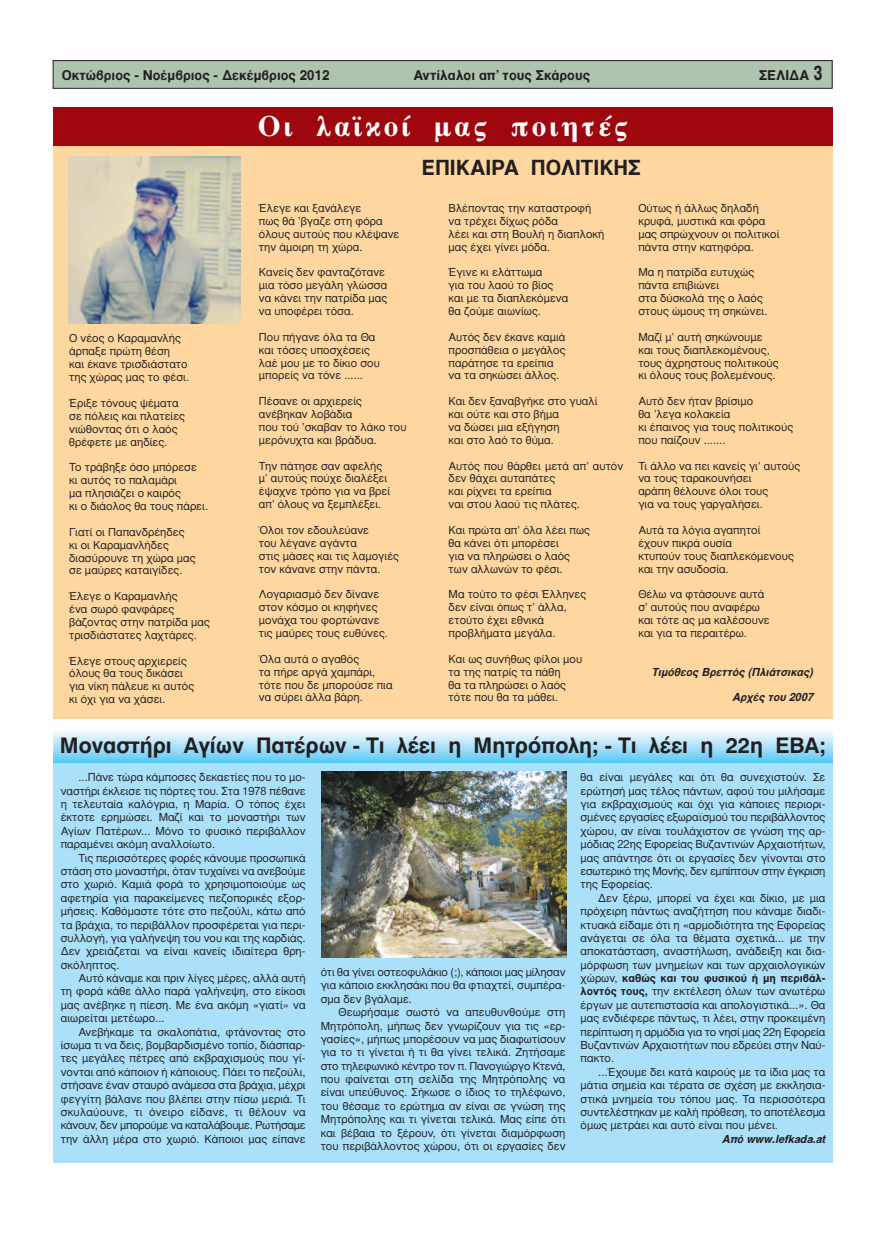
<style>
.page{position:relative;width:886px;height:1241px;background:#fff}
.page>*{position:absolute;margin:0;border:0;box-sizing:border-box;transform-origin:0 0}
.t1{font:30px "UB Times Bold";letter-spacing:.1em;color:#fff}
.t2{font:21.25px "UB Helvetica Bold";color:#231f20}
.t3{font:700 21.25px "Gr Helvetica";color:#231f20}
.t4{font:700 13.75px "Gr Helvetica";color:#231f20}
.t5{font:11.25px/12.9px "Gr Helvetica";color:#231f20}
.t6{font:italic 700 11.25px "Gr Helvetica";color:#231f20}
.s1{font-size:20px}
.s2{font-weight:700}
</style>
<div class="page">
<div style="left:53px;top:61px;width:779px;height:27px;background:#afc4ae"></div>
<div style="left:53px;top:60px;width:779px;height:29px;border:1px solid #231f20"></div>
<div style="left:53px;top:758px;width:780px;height:404px;background:#aae0f9"></div>
<div style="left:53px;top:730px;width:780px;height:32px;background:linear-gradient(to bottom,#fdfcfd,#61cbf5)"></div>
<div style="left:53px;top:141px;width:780px;height:577px;background:#fed7a0"></div>
<div style="left:53px;top:108px;width:780px;height:38px;background:#9d070d"></div>
<img style="left:68px;top:156px;width:172px;height:167px">
<img style="left:321px;top:771px;width:245px;height:185px">
<p class="t4" style="left:62px;top:68px;width:269px">Οκτώβριος - Νοέμβριος - Δεκέμβριος 2012</p>
<p class="t4" style="left:413px;top:68px;width:178px">Αντίλαλοι απ’ τους Σκάρους</p>
<p class="t4" style="left:759px;top:68px;width:65px">ΣΕΛΙΔΑ <span class="s1">3</span></p>
<p class="t5" style="left:69px;top:332px;width:121px">Ο νέος ο Καραμανλής άρπαξε πρώτη θέση<br>και έκανε τρισδιάστατο της χώρας μας το φέσι.</p>
<p class="t5" style="left:69px;top:397px;width:117px">Έριξε τόνους ψέματα σε πόλεις και πλατείες νιώθοντας ότι ο λαός θρέφετε με αηδίες.</p>
<p class="t5" style="left:69px;top:461px;width:140px">Το τράβηξε όσο μπόρεσε κι αυτός το παλαμάρι<br>μα πλησιάζει ο καιρός<br>κι ο διάολος θα τους πάρει.</p>
<p class="t5" style="left:69px;top:525px;width:128px">Γιατί οι Παπανδρέηδες κι οι Καραμανλήδες διασύρουνε τη χώρα μας σε μαύρες καταιγίδες.</p>
<p class="t5" style="left:69px;top:590px;width:142px">Έλεγε ο Καραμανλής<br>ένα σωρό φανφάρες βάζοντας στην πατρίδα μας τρισδιάστατες λαχτάρες.</p>
<p class="t5" style="left:69px;top:654px;width:127px">Έλεγε στους αρχιερείς όλους θα τους δικάσει για νίκη πάλευε κι αυτός κι όχι για να χάσει.</p>
<h1 class="t1" style="left:258px;top:109px;width:372px">Οι λαϊκοί μας ποιητές</h1>
<h2 class="t3" style="left:421px;top:156px;width:221px">ΕΠΙΚΑΙΡΑ ΠΟΛΙΤΙΚΗΣ</h2>
<p class="t5" style="left:259px;top:202px;width:142px">Έλεγε και ξανάλεγε<br>πως θά ’βγαζε στη φόρα όλους αυτούς που κλέψανε την άμοιρη τη χώρα.</p>
<p class="t5" style="left:259px;top:266px;width:130px">Κανείς δεν φανταζότανε μια τόσο μεγάλη γλώσσα να κάνει την πατρίδα μας να υποφέρει τόσα.</p>
<p class="t5" style="left:259px;top:330px;width:123px">Που πήγανε όλα τα Θα και τόσες υποσχέσεις λαέ μου με το δίκιο σου μπορείς να τόνε ......</p>
<p class="t5" style="left:259px;top:395px;width:149px">Πέσανε οι αρχιερείς ανέβηκαν λοβάδια<br>που τού ’σκαβαν το λάκο του μερόνυχτα και βράδυα.</p>
<p class="t5" style="left:259px;top:459px;width:133px">Την πάτησε σαν αφελής μ’ αυτούς πούχε διαλέξει έψαχνε τρόπο για να βρεί απ’ όλους να ξεμπλέξει.</p>
<p class="t5" style="left:259px;top:524px;width:142px">Όλοι τον εδουλεύανε<br>του λέγανε αγάντα<br>στις μάσες και τις λαμογιές τον κάνανε στην πάντα.</p>
<p class="t5" style="left:259px;top:588px;width:131px">Λογαριασμό δεν δίνανε στον κόσμο οι κηφήνες μονάχα του φορτώνανε τις μαύρες τους ευθύνες.</p>
<p class="t5" style="left:259px;top:652px;width:135px">Όλα αυτά ο αγαθός<br>τα πήρε αργά χαμπάρι, τότε που δε μπορούσε πια να σύρει άλλα βάρη.</p>
<p class="t5" style="left:449px;top:202px;width:157px">Βλέποντας την καταστροφή να τρέχει δίχως ρόδα<br>λέει και στη Βουλή η διαπλοκή μας έχει γίνει μόδα.</p>
<p class="t5" style="left:449px;top:266px;width:121px">Έγινε κι ελάττωμα<br>για του λαού το βίος και με τα διαπλεκόμενα θα ζούμε αιωνίως.</p>
<p class="t5" style="left:449px;top:330px;width:118px">Αυτός δεν έκανε καμιά προσπάθεια ο μεγάλος παράτησε τα ερείπια να τα σηκώσει άλλος.</p>
<p class="t5" style="left:449px;top:395px;width:150px">Και δεν ξαναβγήκε στο γυαλί και ούτε και στο βήμα<br>να δώσει μια εξήγηση<br>και στο λαό το θύμα.</p>
<p class="t5" style="left:449px;top:459px;width:176px">Αυτός που θάρθει μετά απ’ αυτόν δεν θάχει αυταπάτες<br>και ρίχνει τα ερείπια<br>ναι στου λαού τις πλάτες.</p>
<p class="t5" style="left:449px;top:524px;width:143px">Και πρώτα απ’ όλα λέει πως θα κάνει ότι μπορέσει<br>για να πληρώσει ο λαός των αλλωνών το φέσι.</p>
<p class="t5" style="left:449px;top:588px;width:139px">Μα τούτο το φέσι Έλληνες δεν είναι όπως τ’ άλλα, ετούτο έχει εθνικά προβλήματα μεγάλα.</p>
<p class="t5" style="left:449px;top:652px;width:135px">Και ως συνήθως φίλοι μου τα της πατρίς τα πάθη<br>θα τα πληρώσει ο λαός τότε που θα τα μάθει.</p>
<p class="t5" style="left:638px;top:202px;width:143px">Ούτως ή άλλως δηλαδή κρυφά, μυστικά και φόρα μας σπρώχνουν οι πολιτικοί πάντα στην κατηφόρα.</p>
<p class="t5" style="left:638px;top:266px;width:131px">Μα η πατρίδα ευτυχώς πάντα επιβιώνει<br>στα δύσκολά της ο λαός στους ώμους τη σηκώνει.</p>
<p class="t5" style="left:638px;top:330px;width:142px">Μαζί μ’ αυτή σηκώνουμε και τους διαπλεκομένους, τους άχρηστους πολιτικούς κι όλους τους βολεμένους.</p>
<p class="t5" style="left:638px;top:395px;width:156px">Αυτό δεν ήταν βρίσιμο<br>θα ’λεγα κολακεία<br>κι έπαινος για τους πολιτικούς που παίζουν .......</p>
<p class="t5" style="left:638px;top:459px;width:163px">Τι άλλο να πει κανείς γι’ αυτούς να τους ταρακουνήσει<br>αράπη θέλουνε όλοι τους<br>για να τους γαργαλήσει.</p>
<p class="t5" style="left:638px;top:524px;width:157px">Αυτά τα λόγια αγαπητοί έχουν πικρά ουσία<br>κτυπούν τους διαπλεκόμενους και την ασυδοσία.</p>
<p class="t5" style="left:638px;top:588px;width:133px">Θέλω να φτάσουνε αυτά σ’ αυτούς που αναφέρω και τότε ας μα καλέσουνε και για τα περαιτέρω.</p>
<p class="t6" style="left:651px;top:665px;width:165px">Τιμόθεος Βρεττός (Πλιάτσικας)</p>
<p class="t6" style="left:732px;top:691px;width:85px">Αρχές του 2007</p>
<h2 class="t2" style="left:60px;top:732px;width:767px">Μοναστήρι Αγίων Πατέρων - Τι λέει η Μητρόπολη; - Τι λέει η 22η ΕΒΑ;</h2>
<p class="t5" style="left:61px;top:770px;width:246px;line-height:13.4px;text-align:justify;text-indent:18px">...Πάνε τώρα κάμποσες δεκαετίες που το μο&shy;ναστήρι έκλεισε τις πόρτες του. Στα 1978 πέθανε η τελευταία καλόγρια, η Μαρία. Ο τόπος έχει έκτοτε ερημώσει. Μαζί και το μοναστήρι των Αγίων Πατέρων... Μόνο το φυσικό περιβάλλον παραμένει ακόμη αναλλοίωτο.</p>
<p class="t5" style="left:61px;top:851px;width:246px;line-height:13.4px;text-align:justify;text-indent:18px">Τις περισσότερες φορές κάνουμε προσωπικά στάση στο μοναστήρι, όταν τυχαίνει να ανεβούμε στο χωριό. Καμιά φορά το χρησιμοποιούμε ως αφετηρία για παρακείμενες πεζοπορικές εξορ&shy;μήσεις. Καθόμαστε τότε στο πεζούλι, κάτω από τα βράχια, το περιβάλλον προσφέρεται για περι&shy;συλλογή, για γαλήνεψη του νου και της καρδιάς.<br>Δεν χρειάζεται να είναι κανείς ιδιαίτερα θρη&shy;σκόληπτος.</p>
<p class="t5" style="left:61px;top:971px;width:246px;line-height:13.4px;text-align:justify;text-indent:18px">Αυτό κάναμε και πριν λίγες μέρες, αλλά αυτή τη φορά κάθε άλλο παρά γαλήνεψη, στο είκοσι μας ανέβηκε η πίεση. Με ένα ακόμη «γιατί» να αιωρείται μετέωρο...</p>
<p class="t5" style="left:61px;top:1025px;width:246px;line-height:13.4px;text-align:justify;text-indent:18px">Ανεβήκαμε τα σκαλοπάτια, φτάνοντας στο ίσωμα τι να δεις, βομβαρδισμένο τοπίο, διάσπαρ&shy;τες μεγάλες πέτρες από εκβραχισμούς που γί&shy;νονται από κάποιον ή κάποιους. Πάει το πεζούλι, στήσανε έναν σταυρό ανάμεσα στα βράχια, μέχρι φεγγίτη βάλανε που βλέπει στην πίσω μεριά. Τι σκυλαύουνε, τι όνειρο είδανε, τι θέλουν να κάνουν, δεν μπορούμε να καταλάβουμε. Ρωτήσαμε την άλλη μέρα στο χωριό. Κάποιοι μας είπανε</p>
<p class="t5" style="left:321px;top:965px;width:246px;line-height:13.4px;text-align:justify">ότι θα γίνει οστεοφυλάκιο (;), κάποιοι μας μίλησαν για κάποιο εκκλησάκι που θα φτιαχτεί, συμπέρα&shy;σμα δεν βγάλαμε.</p>
<p class="t5" style="left:321px;top:1005px;width:246px;line-height:13.4px;text-align:justify;text-indent:18px">Θεωρήσαμε σωστό να απευθυνθούμε στη Μητρόπολη, μήπως δεν γνωρίζουν για τις «ερ&shy;γασίες», μήπως μπορέσουν να μας διαφωτίσουν για το τι γίνεται ή τι θα γίνει τελικά. Ζητήσαμε στο τηλεφωνικό κέντρο τον π. Πανογιώργο Κτενά, που φαίνεται στη σελίδα της Μητρόπολης να είναι υπεύθυνος. Σήκωσε ο ίδιος το τηλέφωνο, του θέσαμε το ερώτημα αν είναι σε γνώση της Μητρόπολης και τι γίνεται τελικά. Μας είπε ότι και βέβαια το ξέρουν, ότι γίνεται διαμόρφωση του περιβάλλοντος χώρου, ότι οι εργασίες δεν</p>
<p class="t5" style="left:580px;top:770px;width:246px;line-height:13.4px;text-align:justify">θα είναι μεγάλες και ότι θα συνεχιστούν. Σε ερώτησή μας τέλος πάντων, αφού του μιλήσαμε για εκβραχισμούς και όχι για κάποιες περιορι&shy;σμένες εργασίες εξωραϊσμού του περιβάλλοντος χώρου, αν είναι τουλάχιστον σε γνώση της αρ&shy;μόδιας 22ης Εφορείας Βυζαντινών Αρχαιοτήτων, μας απάντησε ότι οι εργασίες δεν γίνονται στο εσωτερικό της Μονής, δεν εμπίπτουν στην έγκριση της Εφορείας.</p>
<p class="t5" style="left:580px;top:891px;width:246px;line-height:13.4px;text-align:justify;text-indent:18px">Δεν ξέρω, μπορεί να έχει και δίκιο, με μια πρόχειρη πάντως αναζήτηση που κάναμε διαδι&shy;κτυακά είδαμε ότι η «αρμοδιότητα της Εφορείας ανάγεται σε όλα τα θέματα σχετικά... με την αποκατάσταση, αναστήλωση, ανάδειξη και δια&shy;μόρφωση των μνημείων και των αρχαιολογικών χώρων, <span class="s2">καθώς και του φυσικού ή μη περιβάλ&shy;λοντός τους,</span> την εκτέλεση όλων των ανωτέρω έργων με αυτεπιστασία και απολογιστικά...». Θα μας ενδιέφερε πάντως, τι λέει, στην προκειμένη περίπτωση η αρμόδια για το νησί μας 22η Εφορεία Βυζαντινών Αρχαιοτήτων που εδρεύει στην Ναύ&shy;πακτο.</p>
<p class="t5" style="left:580px;top:1065px;width:246px;line-height:13.4px;text-align:justify;text-indent:18px">...Έχουμε δει κατά καιρούς με τα ίδια μας τα μάτια σημεία και τέρατα σε σχέση με εκκλησια&shy;στικά μνημεία του τόπου μας. Τα περισσότερα συντελέστηκαν με καλή πρόθεση, το αποτέλεσμα όμως μετράει και αυτό είναι που μένει.</p>
<p class="t6" style="left:722px;top:1132px;width:108px">Από www.lefkada.at</p>
</div>
